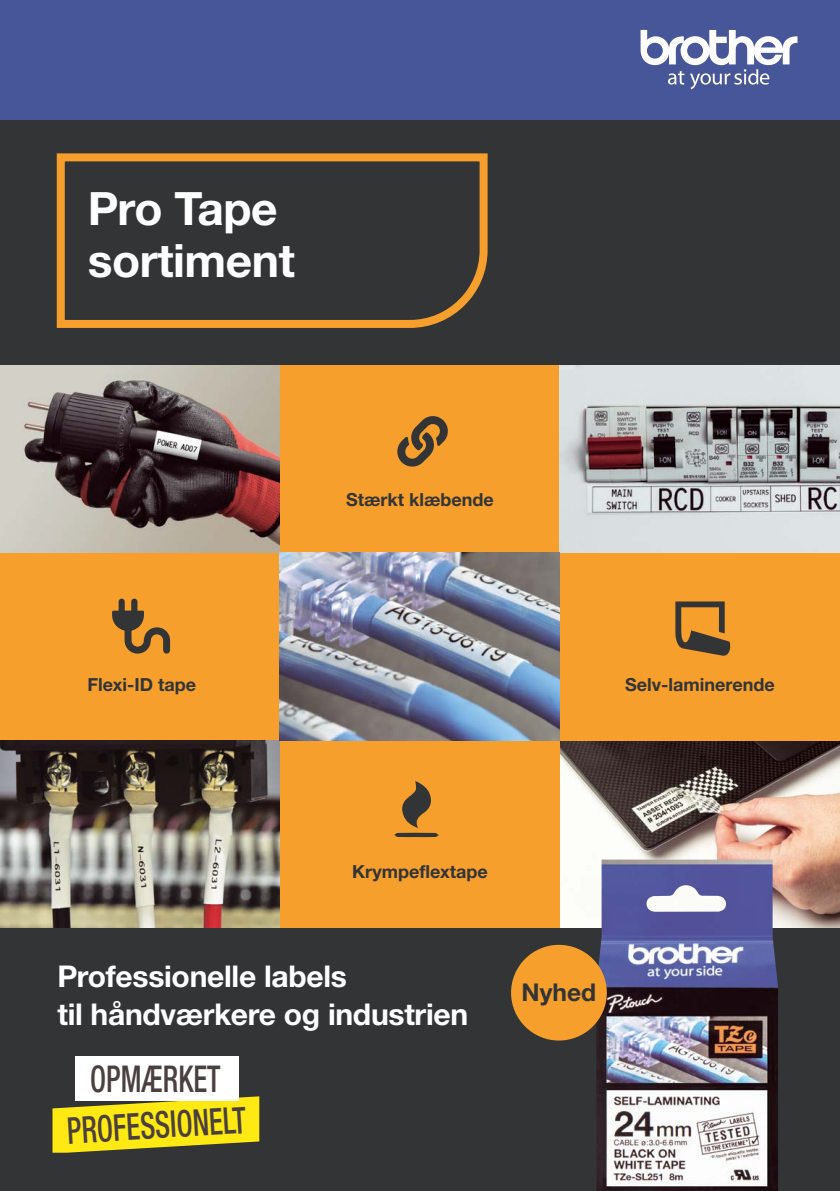
<style>
.page{position:relative;width:840px;height:1191px;background:#fff}
.page>*{position:absolute;margin:0;border:0;box-sizing:border-box;transform-origin:0 0}
.t1{font:700 46px/52px "Helvetica Neue LTW1 G";letter-spacing:-.01em;color:#fff}
.t2{font:500 condensed 37px "Helvetica Neue LTW1 G";color:#4a403f;scale:.78 1}
.t3{font:700 30px/38px "Helvetica Neue LTW1 G";letter-spacing:-.01em;color:#fff}
.t4{font:700 24.6px "Helvetica Neue LTW1 G";color:#323436}
.t5{font:700 18px "Helvetica Neue LTW1 G";color:#323436}
</style>
<div class="page">
<div style="left:0;top:113px;width:839px;height:1078px;background:#323436"></div>
<img style="left:559px;top:740px;width:280px;height:187px">
<svg style="left:56px;top:153px;width:432px;height:175px"></svg>
<div style="left:0;top:0;width:839px;height:119px;background:#475698"></div>
<svg style="left:640px;top:30px;width:157px;height:59px"></svg>
<div style="left:280px;top:366px;width:279px;height:187px;background:#f69f2d"></div>
<div style="left:0;top:553px;width:280px;height:187px;background:#f69f2d"></div>
<div style="left:559px;top:553px;width:280px;height:187px;background:#f69f2d"></div>
<div style="left:280px;top:740px;width:279px;height:187px;background:#f69f2d"></div>
<svg style="left:675px;top:601px;width:54px;height:54px"></svg>
<svg style="left:112px;top:598px;width:58px;height:55px"></svg>
<img style="left:0;top:366px;width:280px;height:187px">
<img style="left:0;top:740px;width:280px;height:187px">
<img style="left:559px;top:366px;width:280px;height:187px">
<img style="left:280px;top:553px;width:279px;height:187px">
<svg style="left:397px;top:416px;width:50px;height:50px"></svg>
<svg style="left:394px;top:781px;width:44px;height:56px"></svg>
<img style="left:596px;top:859px;width:181px;height:332px">
<div style="left:510px;top:944px;width:96px;height:96px;background:#f69f2d;border-radius:50%"></div>
<svg style="left:52px;top:1096px;width:207px;height:56px;background:#e0ce18"></svg>
<div style="left:75px;top:1056px;width:163px;height:45px;background:#fff"></div>
<h1 class="t1" style="left:88px;top:182px;width:208px">Pro Tape sortiment</h1>
<p class="t5" style="left:346px;top:488px;width:149px">Stærkt klæbende</p>
<p class="t5" style="left:87px;top:674px;width:110px">Flexi-ID tape</p>
<p class="t5" style="left:624px;top:674px;width:151px">Selv-laminerende</p>
<p class="t5" style="left:352px;top:860px;width:137px">Krympeflextape</p>
<h3 class="t3" style="left:57px;top:957px;width:412px">Professionelle labels<br>til håndværkere og industrien</h3>
<h2 class="t2" style="left:90px;top:1056px;width:169px">OPMÆRKET</h2>
<h2 class="t2" style="left:66px;top:1107px;width:231px;rotate:-3deg">PROFESSIONELT</h2>
<h3 class="t4" style="left:521px;top:977px;width:76px">Nyhed</h3>
</div>
